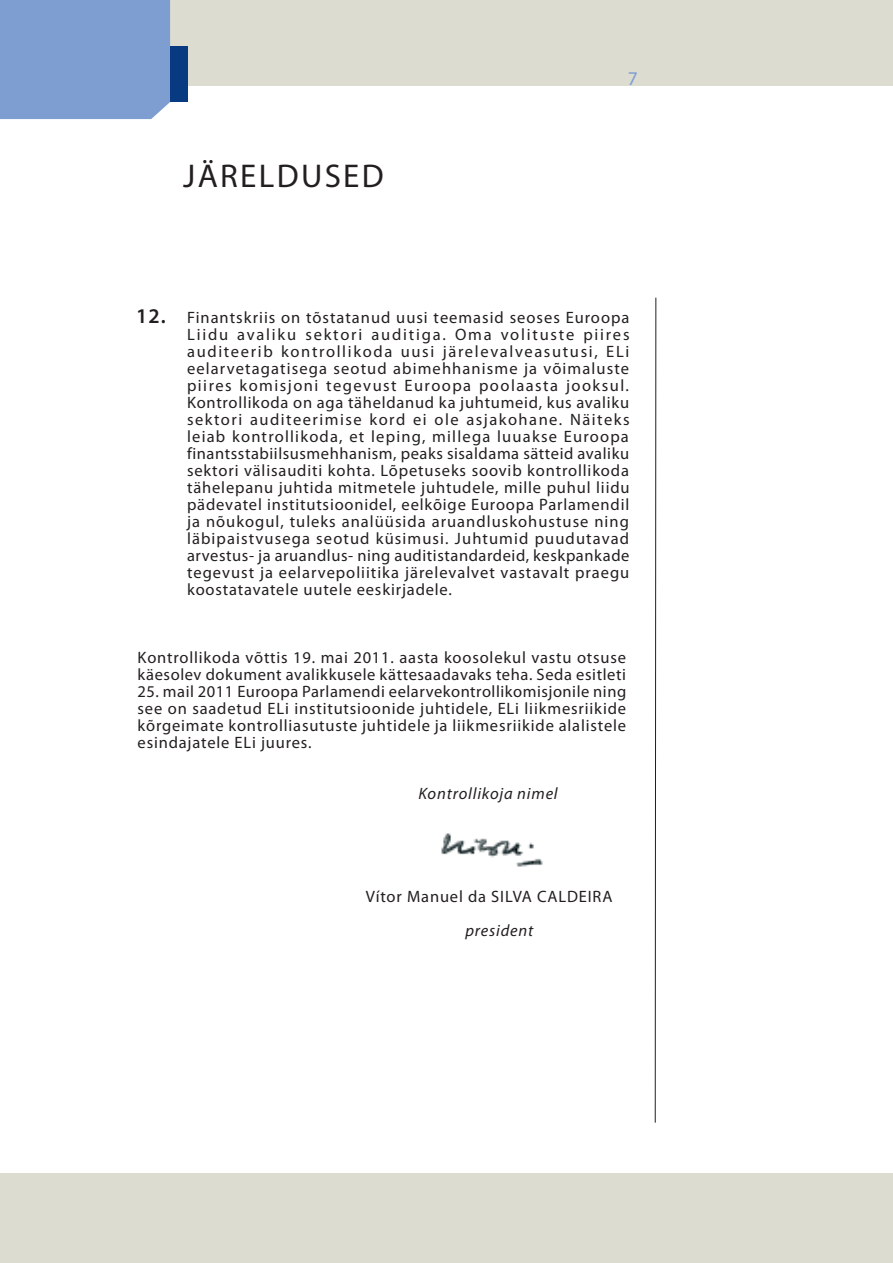
<style>
.page{position:relative;width:893px;height:1263px;background:#fff}
.page>*{position:absolute;margin:0;border:0;box-sizing:border-box;transform-origin:0 0}
.t1{font:33px "Myriad Pro";letter-spacing:.07em;color:#231f20}
.t2{font:19.5px "Myriad Pro";color:#7e9ed2}
.t3{font:16.5px/17px "Myriad Pro";letter-spacing:.05em;color:#231f20;text-align:justify}
.t4{font:italic 16.5px "Myriad Pro";letter-spacing:.05em;color:#231f20}
.s1{font-weight:600;font-size:21px}
</style>
<div class="page">
<div style="left:0;top:1174px;width:893px;height:89px;background:#dcdcd0"></div>
<div style="left:0;top:0;width:893px;height:85px;background:#dcdcd0"></div>
<div style="left:0;top:0;width:170px;height:119px;background:#7e9ed2"></div>
<div style="left:170px;top:47px;width:17px;height:55px;background:#083a82"></div>
<svg style="left:654px;top:297px;width:3px;height:826px"></svg>
<img style="left:441px;top:833px;width:102px;height:34px">
<h1 class="t1" style="left:183px;top:156px;width:202px">JÄRELDUSED</h1>
<p class="t2" style="left:628px;top:66px;width:12px">7</p>
<p class="t3" style="left:187px;top:309px;width:444px;text-indent:-51px"><span class="s1">12.</span> Finantskriis on tõstatanud uusi teemasid seoses Euroopa Liidu avaliku sektori auditiga. Oma volituste piires auditeerib kontrollikoda uusi järelevalveasutusi, ELi eelarvetagatisega seotud abimehhanisme ja võimaluste piires komisjoni tegevust Euroopa poolaasta jooksul.<br>Kontrollikoda on aga täheldanud ka juhtumeid, kus avaliku sektori auditeerimise kord ei ole asjakohane. Näiteks leiab kontrollikoda, et leping, millega luuakse Euroopa finantsstabiilsusmehhanism, peaks sisaldama sätteid avaliku sektori välisauditi kohta. Lõpetuseks soovib kontrollikoda tähelepanu juhtida mitmetele juhtudele, mille puhul liidu pädevatel institutsioonidel, eelkõige Euroopa Parlamendil ja nõukogul, tuleks analüüsida aruandluskohustuse ning läbipaistvusega seotud küsimusi. Juhtumid puudutavad arvestus- ja aruandlus- ning auditistandardeid, keskpankade tegevust ja eelarvepoliitika järelevalvet vastavalt praegu koostatavatele uutele eeskirjadele.</p>
<p class="t3" style="left:138px;top:649px;width:490px">Kontrollikoda võttis 19. mai 2011. aasta koosolekul vastu otsuse käesolev dokument avalikkusele kättesaadavaks teha. Seda esitleti</p>
<p class="t3" style="left:138px;top:683px;width:490px">25. mail 2011 Euroopa Parlamendi eelarvekontrollikomisjonile ning see on saadetud ELi institutsioonide juhtidele, ELi liikmesriikide kõrgeimate kontrolliasutuste juhtidele ja liikmesriikide alalistele esindajatele ELi juures.</p>
<p class="t4" style="left:418px;top:784px;width:141px">Kontrollikoja nimel</p>
<p class="t3" style="left:366px;top:887px;width:248px">Vítor Manuel da SILVA CALDEIRA</p>
<p class="t4" style="left:465px;top:920px;width:69px">president</p>
</div>
